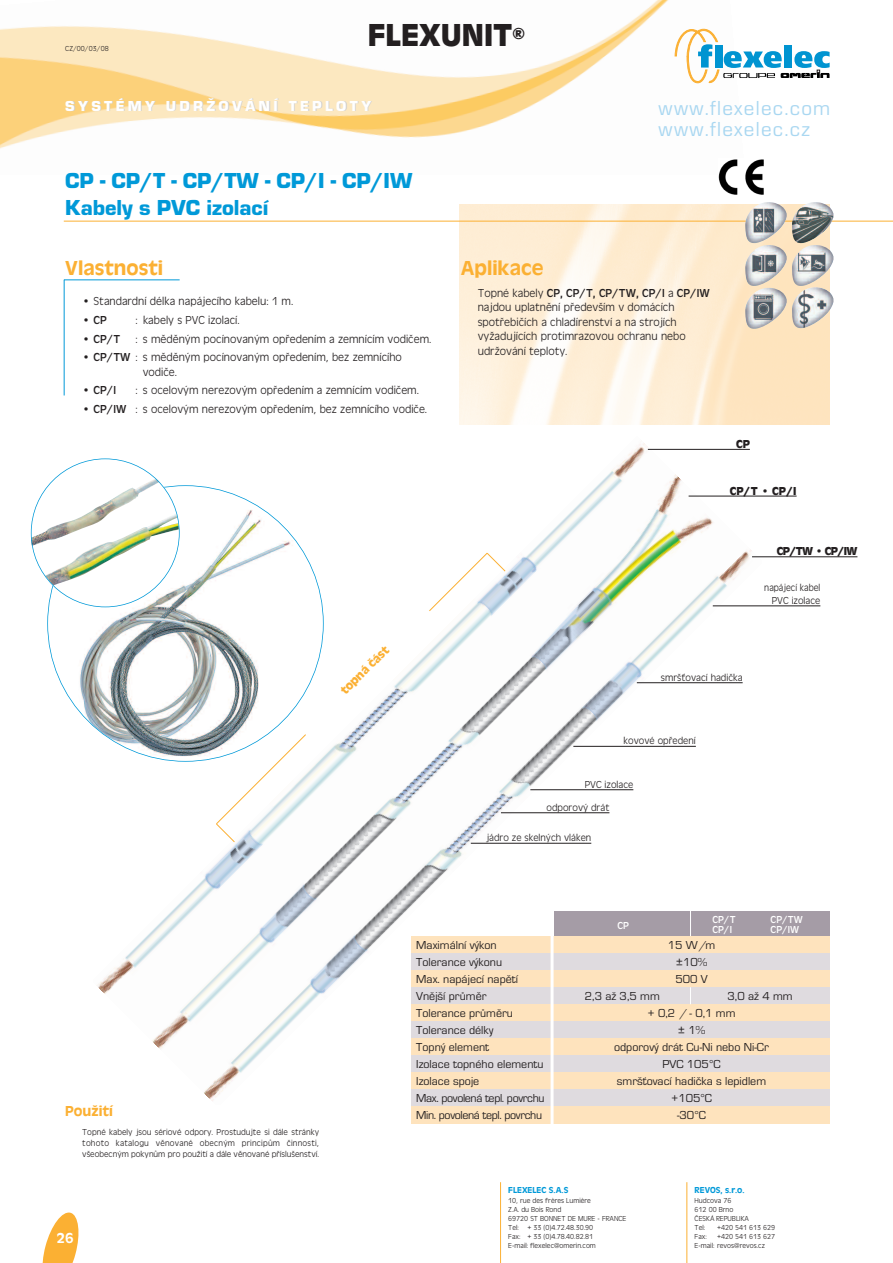
<style>
.page{position:relative;width:893px;height:1263px;background:#fff}
.page>*{position:absolute;margin:0;border:0;box-sizing:border-box;transform-origin:0 0}
.t1{font:700 33px "Antique Olive TOT";color:#231f20}
.t2{font:900 22.5px/27px "Eurostile TOT";color:#0099d8}
.t3{font:21px/21px "Eurostile TOT";letter-spacing:.06em;color:#a9d7f1}
.t4{font:500 21px "Antique Olive TOT";color:#fbb033}
.t5{font:900 15px "Eurostile TOT";letter-spacing:.22em;color:#fff}
.t6{font:500 15px "Antique Olive TOT";color:#fbb033}
.t7{font:500 15px "Antique Olive TOT";color:#fff}
.t8{font:12px/14.4px "Antique Olive TOT Ligh";color:#231f20}
.t9{font:12px "Eurostile TOT";color:#231f20}
.t10{font:12px "Antique Olive TOT";color:#231f20}
.t11{font:12px "Eurostile TOT";letter-spacing:-.03em;color:#231f20}
.t12{font:700 12px "Antique Olive TOT";letter-spacing:-.06em;color:#231f20}
.t13{font:700 12px "Antique Olive TOT";color:#fbb033}
.t14{font:10.5px "Antique Olive TOT Ligh";color:#231f20}
.t15{font:10.5px/12.6px "Antique Olive TOT Ligh";color:#231f20;text-align:right;scale:.93 1}
.t16{font:10.5px "Antique Olive TOT";color:#fff}
.t17{font:9px/10.8px "Antique Olive TOT Ligh";color:#231f20;text-align:justify}
.t18{font:500 9px "Antique Olive TOT";color:#0099d8}
.t19{font:7.5px/9px "Antique Olive TOT Ligh";color:#231f20}
.s1{font-family:"Antique Olive TOT Ligh"}
.s2{font-family:"Antique Olive TOT"}
</style>
<div class="page">
<img style="left:0;top:0;width:706px;height:149px">
<img style="left:73px;top:600px;width:20px;height:126px">
<div style="left:31px;top:458px;width:149px;height:149px;background:#fff;border-radius:50%"></div>
<img style="left:31px;top:478px;width:62px;height:68px">
<img style="left:93px;top:443px;width:668px;height:658px">
<hr style="left:648px;top:449px;width:102px;height:1px;background:#231f20">
<hr style="left:689px;top:496px;width:108px;height:1px;background:#231f20">
<hr style="left:752px;top:556px;width:105px;height:1px;background:#231f20">
<svg style="left:42px;top:1212px;width:37px;height:51px"></svg>
<img style="left:719px;top:159px;width:45px;height:36px">
<hr style="left:64px;top:221px;width:829px;height:1px;background:#fbb033">
<hr style="left:710px;top:651px;width:1px;height:91px;background:#fff">
<svg style="left:675px;top:29px;width:155px;height:88px"></svg>
<hr style="left:64px;top:280px;width:1px;height:115px;background:#0099d8">
<hr style="left:64px;top:279px;width:116px;height:1px;background:#0099d8">
<img style="left:745px;top:202px;width:42px;height:41px">
<img style="left:745px;top:245px;width:42px;height:41px">
<img style="left:745px;top:288px;width:42px;height:41px">
<img style="left:792px;top:245px;width:41px;height:83px">
<img style="left:792px;top:202px;width:41px;height:41px">
<div style="left:554px;top:911px;width:275px;height:26px;background:#a59ca6"></div>
<div style="left:411px;top:936px;width:418px;height:17px;background:#fee3bd"></div>
<div style="left:411px;top:953px;width:418px;height:17px;background:#dfdbdf"></div>
<div style="left:411px;top:970px;width:418px;height:17px;background:#fee3bd"></div>
<div style="left:411px;top:987px;width:418px;height:17px;background:#dfdbdf"></div>
<div style="left:411px;top:1004px;width:418px;height:17px;background:#fee3bd"></div>
<div style="left:411px;top:1021px;width:418px;height:17px;background:#dfdbdf"></div>
<div style="left:411px;top:1038px;width:418px;height:17px;background:#fee3bd"></div>
<div style="left:411px;top:1055px;width:418px;height:17px;background:#dfdbdf"></div>
<div style="left:411px;top:1072px;width:418px;height:17px;background:#fee3bd"></div>
<div style="left:411px;top:1089px;width:418px;height:17px;background:#dfdbdf"></div>
<div style="left:411px;top:1106px;width:418px;height:17px;background:#fee3bd"></div>
<svg style="left:690px;top:908px;width:1px;height:28px"></svg>
<hr style="left:551px;top:935px;width:3px;height:191px;background:#fff">
<svg style="left:690px;top:987px;width:1px;height:17px"></svg>
<hr style="left:713px;top:605px;width:107px;height:1px;background:#231f20">
<hr style="left:637px;top:682px;width:106px;height:1px;background:#231f20">
<hr style="left:573px;top:746px;width:123px;height:1px;background:#231f20">
<hr style="left:501px;top:812px;width:108px;height:1px;background:#231f20">
<hr style="left:471px;top:843px;width:120px;height:1px;background:#231f20">
<img style="left:45px;top:514px;width:134px;height:71px">
<svg style="left:215px;top:552px;width:273px;height:273px"></svg>
<svg style="left:215px;top:823px;width:20px;height:20px"></svg>
<svg style="left:486px;top:552px;width:20px;height:20px"></svg>
<svg style="left:297px;top:602px;width:141px;height:142px"></svg>
<hr style="left:530px;top:789px;width:103px;height:1px;background:#231f20">
<hr style="left:500px;top:1182px;width:1px;height:81px;background:#fbb033">
<hr style="left:686px;top:1182px;width:1px;height:81px;background:#fbb033">
<p class="t19" style="left:65px;top:44px;width:45px">CZ/00/03/08</p>
<h1 class="t1" style="left:368px;top:15px;width:159px">FLEXUNIT<sup>®</sup></h1>
<p class="t5" style="left:65px;top:97px;width:307px">SYSTÉMY UDRŽOVÁNÍ TEPLOTY</p>
<h2 class="t2" style="left:65px;top:167px;width:349px">CP - CP/T - CP/TW - CP/I - CP/IW<br>Kabely s PVC izolací</h2>
<h3 class="t3" style="left:659px;top:97px;width:173px">www.flexelec.com www.flexelec.cz</h3>
<h3 class="t4" style="left:65px;top:255px;width:99px">Vlastnosti</h3>
<p class="t8" style="left:82px;top:294px;width:213px">• Standardní délka napájecího kabelu: 1 m.</p>
<p class="t10" style="left:82px;top:313px;width:26px"><span class="s1">•</span> CP</p>
<p class="t8" style="left:135px;top:313px;width:106px">: kabely s PVC izolací.</p>
<p class="t10" style="left:82px;top:332px;width:39px"><span class="s1">•</span> CP/T</p>
<p class="t8" style="left:135px;top:331px;width:297px">: s měděným pocínovaným opředením a zemnícím vodičem.</p>
<p class="t8" style="left:143px;top:350px;width:261px;text-indent:-60px">• <span class="s2">CP/TW</span> : s měděným pocínovaným opředením, bez zemnícího vodiče.</p>
<p class="t10" style="left:82px;top:383px;width:35px"><span class="s1">•</span> CP/I</p>
<p class="t8" style="left:135px;top:383px;width:285px">: s ocelovým nerezovým opředením a zemnícím vodičem.</p>
<p class="t8" style="left:82px;top:402px;width:346px">• <span class="s2">CP/IW</span> : s ocelovým nerezovým opředením, bez zemnícího vodiče.</p>
<p class="t13" style="left:337px;top:687px;width:65px;rotate:-45deg">topná část</p>
<h3 class="t4" style="left:461px;top:255px;width:84px">Aplikace</h3>
<p class="t10" style="left:478px;top:286px;width:233px"><span class="s1">Topné kabely</span> CP, CP/T, CP/TW, CP/I <span class="s1">a</span> CP/IW</p>
<p class="t8" style="left:478px;top:300px;width:209px">najdou uplatnění především v domácích spotřebičích a chladírenství a na strojích vyžadujících protimrazovou ochranu nebo udržování teploty.</p>
<p class="t12" style="left:736px;top:437px;width:15px">CP</p>
<p class="t12" style="left:730px;top:483px;width:68px">CP/T • CP/I</p>
<p class="t12" style="left:777px;top:544px;width:82px">CP/TW • CP/IW</p>
<p class="t15" style="left:764px;top:581px;width:62px">napájecí kabel<br>PVC izolace</p>
<p class="t14" style="left:661px;top:671px;width:83px">smršťovací hadička</p>
<p class="t14" style="left:624px;top:735px;width:74px">kovové opředení</p>
<p class="t14" style="left:585px;top:778px;width:50px">PVC izolace</p>
<p class="t14" style="left:547px;top:801px;width:64px">odporový drát</p>
<p class="t14" style="left:486px;top:831px;width:106px">jádro ze skelných vláken</p>
<p class="t16" style="left:617px;top:919px;width:13px">CP</p>
<p class="t16" style="left:712px;top:913px;width:25px">CP/T</p>
<p class="t16" style="left:771px;top:913px;width:34px">CP/TW</p>
<p class="t16" style="left:712px;top:923px;width:21px">CP/I</p>
<p class="t16" style="left:771px;top:923px;width:30px">CP/IW</p>
<p class="t6" style="left:65px;top:1102px;width:49px">Použití</p>
<p class="t17" style="left:82px;top:1127px;width:238px">Topné kabely jsou sériové odpory. Prostudujte si dále stránky tohoto katalogu věnované obecným principům činnosti, všeobecným pokynům pro použití a dále věnované příslušenství.</p>
<p class="t7" style="left:56px;top:1229px;width:19px">26</p>
<p class="t9" style="left:416px;top:938px;width:82px">Maximální výkon</p>
<p class="t9" style="left:668px;top:938px;width:49px">15 W/m</p>
<p class="t9" style="left:416px;top:955px;width:87px">Tolerance výkonu</p>
<p class="t9" style="left:676px;top:955px;width:33px">±10%</p>
<p class="t9" style="left:416px;top:972px;width:103px">Max. napájecí napětí</p>
<p class="t9" style="left:675px;top:972px;width:34px">500 V</p>
<p class="t9" style="left:416px;top:989px;width:72px">Vnější průměr</p>
<p class="t9" style="left:585px;top:989px;width:76px">2,3 až 3,5 mm</p>
<p class="t9" style="left:728px;top:989px;width:67px">3,0 až 4 mm</p>
<p class="t9" style="left:416px;top:1006px;width:98px">Tolerance průměru</p>
<p class="t9" style="left:647px;top:1006px;width:90px">+ 0,2 / - 0,1 mm</p>
<p class="t9" style="left:416px;top:1023px;width:79px">Tolerance délky</p>
<p class="t9" style="left:678px;top:1023px;width:29px">± 1%</p>
<p class="t9" style="left:416px;top:1040px;width:74px">Topný element</p>
<p class="t9" style="left:614px;top:1040px;width:156px">odporový drát Cu-Ni nebo Ni-Cr</p>
<p class="t9" style="left:416px;top:1057px;width:129px">Izolace topného elementu</p>
<p class="t9" style="left:662px;top:1057px;width:60px">PVC 105°C</p>
<p class="t9" style="left:416px;top:1074px;width:65px">Izolace spoje</p>
<p class="t9" style="left:617px;top:1074px;width:151px">smršťovací hadička s lepidlem</p>
<p class="t11" style="left:416px;top:1091px;width:130px">Max. povolená tepl. povrchu</p>
<p class="t9" style="left:671px;top:1091px;width:43px">+105°C</p>
<p class="t11" style="left:416px;top:1108px;width:127px">Min. povolená tepl. povrchu</p>
<p class="t9" style="left:677px;top:1108px;width:30px">-30°C</p>
<p class="t18" style="left:508px;top:1185px;width:61px">FLEXELEC S.A.S</p>
<p class="t19" style="left:508px;top:1196px;width:120px">10, rue des frères Lumière<br>Z.A. du Bois Rond<br>69720 ST BONNET DE MURE - FRANCE<br>Tel: + 33 (0)4.72.48.30.90<br>Fax: + 33 (0)4.78.40.82.81<br>E-mail: flexelec@omerin.com</p>
<p class="t18" style="left:695px;top:1185px;width:51px">REVOS, s.r.o.</p>
<p class="t19" style="left:695px;top:1196px;width:56px">Hudcova 76<br>612 00 Brno<br>ČESKÁ REPUBLIKA<br>Tel:</p>
<p class="t19" style="left:717px;top:1223px;width:60px">+420 541 613 629</p>
<p class="t19" style="left:695px;top:1232px;width:82px;text-indent:23px">+420 541 613 627<br>E-mail: revos@revos.cz</p>
<p class="t19" style="left:695px;top:1232px;width:14px">Fax:</p>
</div>
